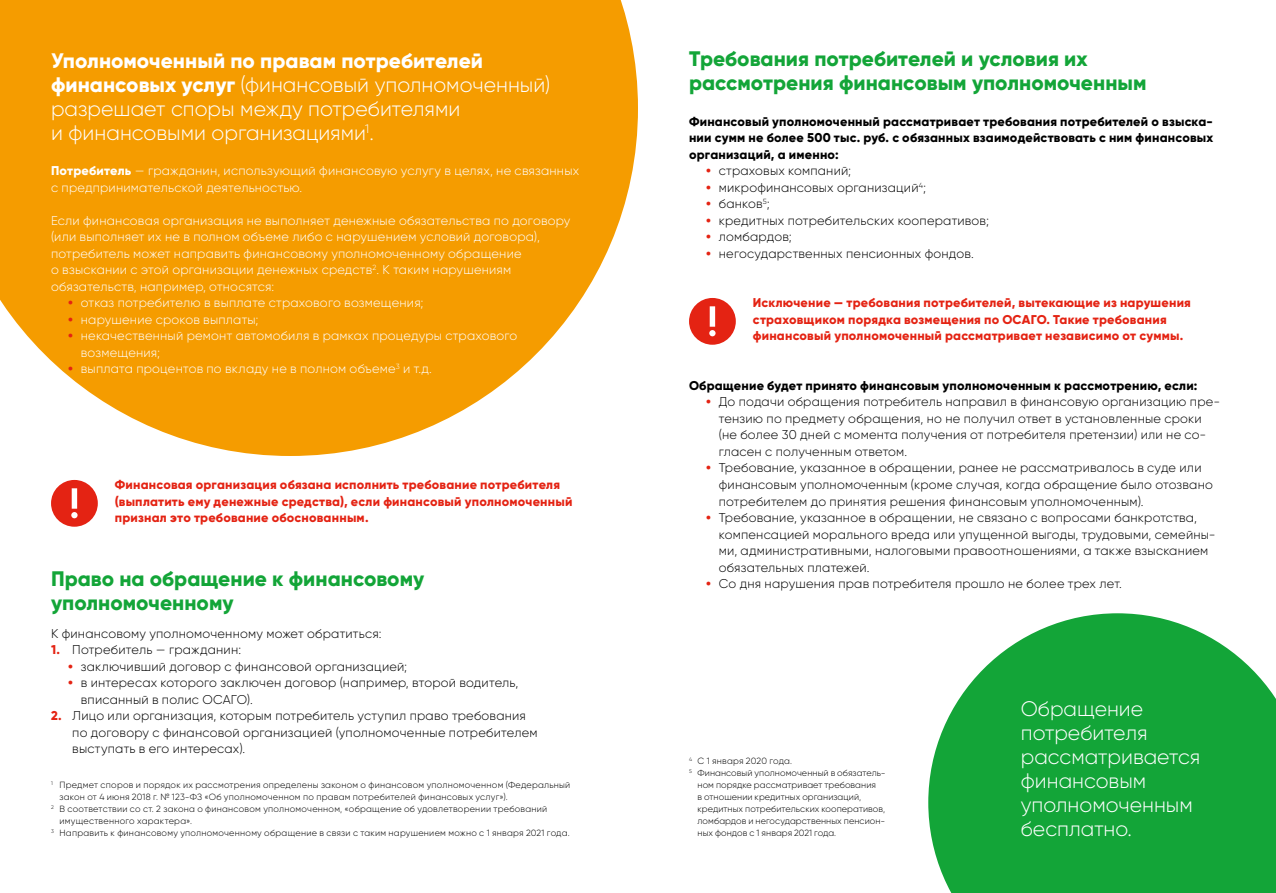
<style>
.page{position:relative;width:1276px;height:893px;background:#fff}
.page>*{position:absolute;margin:0;border:0;box-sizing:border-box;transform-origin:0 0}
.Vrez_Title{font:300 21px/24px "Gilroy";color:#fff}
.t1{font:800 21px/24px "Gilroy";color:#13a538}
.Body{font:300 12.75px/16.5px "Gilroy";letter-spacing:.015em;color:#000}
.Body-2{font:300 12.75px/16.5px "Gilroy";letter-spacing:.015em;color:#fff}
.Body-3{font:800 12.75px/16.5px "Gilroy";letter-spacing:.015em;color:#e42313}
.Body-4{font:800 12.75px/16.5px "Gilroy";letter-spacing:.015em;color:#000;text-align:justify}
.Snoska{font:300 9px/12px "Gilroy";letter-spacing:.025em;color:#000}
.s1{font-weight:800}
.s2{font-weight:800;color:#e42313}
</style>
<div class="page">
<svg style="left:928px;top:613px;width:348px;height:280px;background:#34b154"></svg>
<svg style="left:0;top:0;width:638px;height:456px;background:#f6a922"></svg>
<div style="left:51px;top:480px;width:47px;height:47px;background:#e42313;border-radius:50%"></div>
<div style="left:72px;top:488px;width:5px;height:21px;background:#fff"></div>
<div style="left:71px;top:512px;width:7px;height:6px;background:#fff;border-radius:50%"></div>
<div style="left:689px;top:298px;width:47px;height:47px;background:#e42313;border-radius:50%"></div>
<div style="left:709px;top:306px;width:6px;height:21px;background:#fff"></div>
<svg style="left:709px;top:330px;width:6px;height:6px"></svg>
<p class="Vrez_Title" style="left:51px;top:48px;width:500px"><span class="s1">Уполномоченный по правам потребителей финансовых услуг</span> (финансовый уполномоченный) разрешает споры между потребителями<br>и финансовыми организациями<sup>1</sup>.</p>
<p class="Body-2" style="left:51px;top:163px;width:530px"><span class="s1">Потребитель</span> — гражданин, использующий финансовую услугу в целях, не связанных с предпринимательской деятельностью.</p>
<p class="Body-2" style="left:51px;top:212px;width:521px">Если финансовая организация не выполняет денежные обязательства по договору (или выполняет их не в полном объеме либо с нарушением условий договора), потребитель может направить финансовому уполномоченному обращение<br>о взыскании с этой организации денежных средств<sup>2</sup>. К таким нарушениям обязательств, например, относятся:</p>
<p class="Body-2" style="left:68px;top:295px;width:357px"><span class="s2">•</span> отказ потребителю в выплате страхового возмещения;</p>
<p class="Body-2" style="left:68px;top:311px;width:192px"><span class="s2">•</span> нарушение сроков выплаты;</p>
<p class="Body-2" style="left:81px;top:328px;width:438px;text-indent:-13px"><span class="s2">•</span> некачественный ремонт автомобиля в рамках процедуры страхового возмещения;</p>
<p class="Body-2" style="left:68px;top:361px;width:365px"><span class="s2">•</span> выплата процентов по вкладу не в полном объеме<sup>3</sup> и т.д.</p>
<p class="Body-3" style="left:115px;top:476px;width:459px">Финансовая организация обязана исполнить требование потребителя (выплатить ему денежные средства), если финансовый уполномоченный признал это требование обоснованным.</p>
<p class="t1" style="left:51px;top:567px;width:375px">Право на обращение к финансовому уполномоченному</p>
<p class="Body" style="left:51px;top:625px;width:332px">К финансовому уполномоченному может обратиться:</p>
<p class="Body" style="left:51px;top:641px;width:191px"><span class="s2">1.</span> Потребитель — гражданин:</p>
<p class="Body" style="left:68px;top:658px;width:341px"><span class="s2">•</span> заключивший договор с финансовой организацией;</p>
<p class="Body" style="left:81px;top:674px;width:439px;text-indent:-13px"><span class="s2">•</span> в интересах которого заключен договор (например, второй водитель, вписанный в полис ОСАГО).</p>
<p class="Body" style="left:72px;top:707px;width:467px;text-indent:-21px"><span class="s2">2.</span> Лицо или организация, которым потребитель уступил право требования по договору с финансовой организацией (уполномоченные потребителем выступать в его интересах).</p>
<p class="Snoska" style="left:60px;top:778px;width:512px;text-indent:-9px"><sup>1</sup> Предмет споров и порядок их рассмотрения определены законом о финансовом уполномоченном (Федеральный закон от 4 июня 2018 г. № 123-ФЗ «Об уполномоченном по правам потребителей финансовых услуг»).</p>
<p class="Snoska" style="left:60px;top:802px;width:489px;text-indent:-9px"><sup>2</sup> В соответствии со ст. 2 закона о финансовом уполномоченном, «обращение об удовлетворении требований имущественного характера».</p>
<p class="Snoska" style="left:51px;top:826px;width:520px"><sup>3</sup> Направить к финансовому уполномоченному обращение в связи с таким нарушением можно с 1 января 2021 года.</p>
<p class="t1" style="left:689px;top:46px;width:459px">Требования потребителей и условия их рассмотрения финансовым уполномоченным</p>
<p class="Body-4" style="left:689px;top:113px;width:526px">Финансовый уполномоченный рассматривает требования потребителей о взыска&shy;нии сумм не более 500 тыс. руб. с обязанных взаимодействовать с ним финансовых организаций, а именно:</p>
<p class="Body" style="left:706px;top:163px;width:147px"><span class="s2">•</span> страховых компаний;</p>
<p class="Body" style="left:706px;top:179px;width:221px"><span class="s2">•</span> микрофинансовых организаций<sup>4</sup>;</p>
<p class="Body" style="left:706px;top:196px;width:65px"><span class="s2">•</span> банков<sup>5</sup>;</p>
<p class="Body" style="left:706px;top:212px;width:284px"><span class="s2">•</span> кредитных потребительских кооперативов;</p>
<p class="Body" style="left:706px;top:229px;width:87px"><span class="s2">•</span> ломбардов;</p>
<p class="Body" style="left:706px;top:245px;width:269px"><span class="s2">•</span> негосударственных пенсионных фондов.</p>
<p class="Body-3" style="left:753px;top:295px;width:440px">Исключение — требования потребителей, вытекающие из нарушения страховщиком порядка возмещения по ОСАГО. Такие требования финансовый уполномоченный рассматривает независимо от суммы.</p>
<p class="Body-4" style="left:689px;top:377px;width:510px">Обращение будет принято финансовым уполномоченным к рассмотрению, если:</p>
<p class="Body" style="left:719px;top:394px;width:503px;text-indent:-13px"><span class="s2">•</span> До подачи обращения потребитель направил в финансовую организацию пре&shy;тензию по предмету обращения, но не получил ответ в установленные сроки (не более 30 дней с момента получения от потребителя претензии) или не со&shy;гласен с полученным ответом.</p>
<p class="Body" style="left:719px;top:460px;width:495px;text-indent:-13px"><span class="s2">•</span> Требование, указанное в обращении, ранее не рассматривалось в суде или финансовым уполномоченным (кроме случая, когда обращение было отозвано потребителем до принятия решения финансовым уполномоченным).</p>
<p class="Body" style="left:719px;top:509px;width:498px;text-indent:-13px"><span class="s2">•</span> Требование, указанное в обращении, не связано с вопросами банкротства, компенсацией морального вреда или упущенной выгоды, трудовыми, семейны&shy;ми, административными, налоговыми правоотношениями, а также взысканием обязательных платежей.</p>
<p class="Body" style="left:706px;top:575px;width:417px"><span class="s2">•</span> Со дня нарушения прав потребителя прошло не более трех лет.</p>
<p class="Snoska" style="left:689px;top:754px;width:105px"><sup>4</sup> С 1 января 2020 года.</p>
<p class="Snoska" style="left:697px;top:766px;width:190px;text-indent:-9px"><sup>5</sup> Финансовый уполномоченный в обязатель&shy;ном порядке рассматривает требования<br>в отношении кредитных организаций, кредитных потребительских кооперативов, ломбардов и негосударственных пенсион&shy;ных фондов с 1 января 2021 года.</p>
<p class="Vrez_Title" style="left:1020px;top:696px;width:181px">Обращение потребителя рассматривается финансовым уполномоченным бесплатно.</p>
</div>
